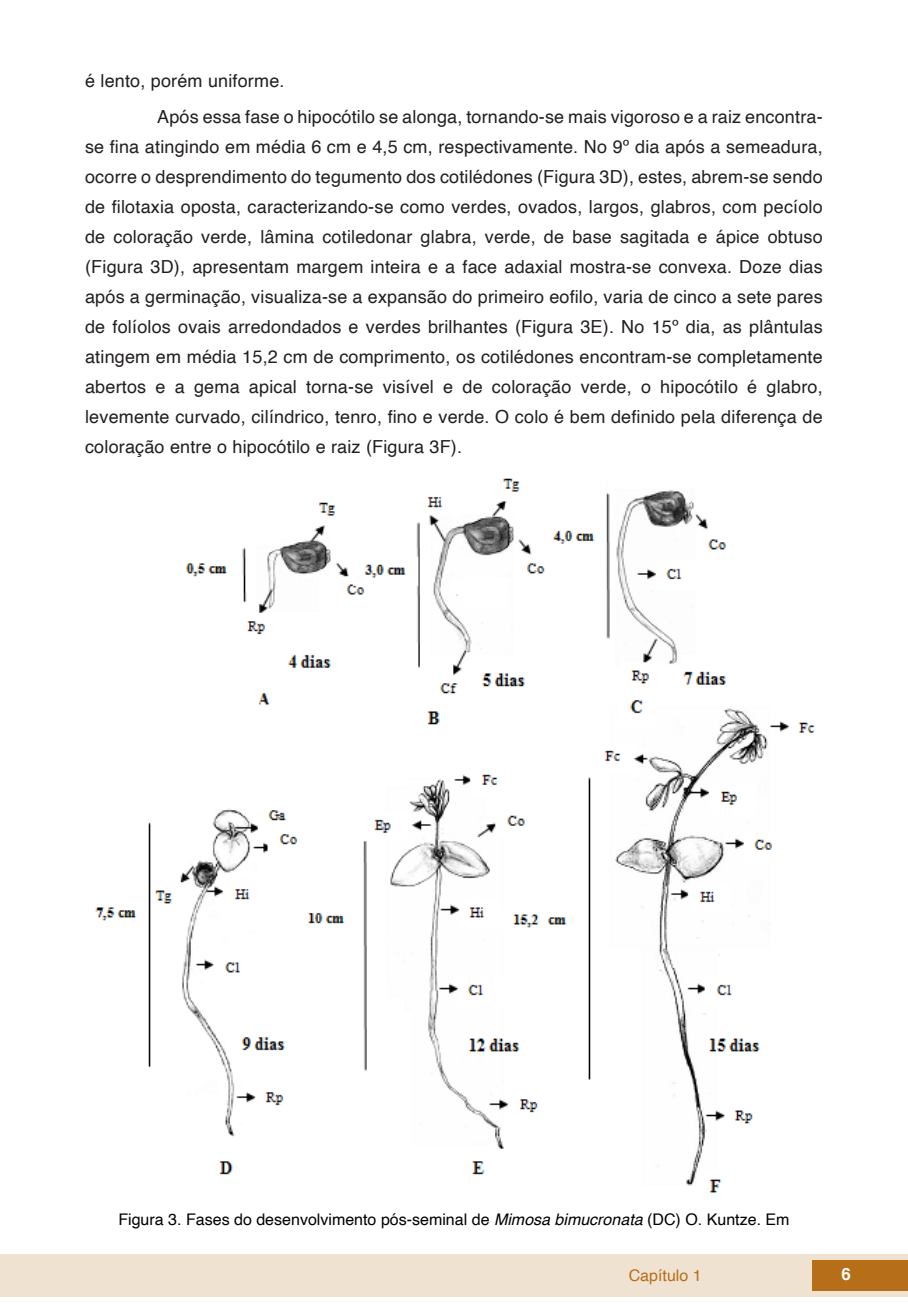
<style>
.page{position:relative;width:908px;height:1304px;background:#fff}
.page>*{position:absolute;margin:0;border:0;box-sizing:border-box;transform-origin:0 0}
.t1{font:18px/30px "Helvetica";letter-spacing:.01em;color:#231f20}
.t2{font:700 16.8px "Helvetica";color:#fff}
.t3{font:16px "Helvetica";color:#000}
.t4{font:16px "Helvetica";color:#b66e19}
.s1{font-style:italic}
</style>
<div class="page">
<div style="left:0;top:1254px;width:906px;height:43px;background:#f0e2d1"></div>
<div style="left:812px;top:1261px;width:95px;height:30px;background:#b66e19"></div>
<img style="left:95px;top:479px;width:721px;height:714px">
<p class="t1" style="left:157px;top:64px;width:666px;line-height:35.6px;text-indent:-72px">é lento, porém uniforme.<br>Após essa fase o hipocótilo se alonga, tornando-se mais vigoroso e a raiz encontra-</p>
<p class="t1" style="left:85px;top:132px;width:738px;text-align:justify">se fina atingindo em média 6 cm e 4,5 cm, respectivamente. No 9º dia após a semeadura, ocorre o desprendimento do tegumento dos cotilédones (Figura 3D), estes, abrem-se sendo de filotaxia oposta, caracterizando-se como verdes, ovados, largos, glabros, com pecíolo de coloração verde, lâmina cotiledonar glabra, verde, de base sagitada e ápice obtuso (Figura 3D), apresentam margem inteira e a face adaxial mostra-se convexa. Doze dias após a germinação, visualiza-se a expansão do primeiro eofilo, varia de cinco a sete pares de folíolos ovais arredondados e verdes brilhantes (Figura 3E). No 15º dia, as plântulas atingem em média 15,2 cm de comprimento, os cotilédones encontram-se completamente abertos e a gema apical torna-se visível e de coloração verde, o hipocótilo é glabro, levemente curvado, cilíndrico, tenro, fino e verde. O colo é bem definido pela diferença de coloração entre o hipocótilo e raiz (Figura 3F).</p>
<p class="t3" style="left:118px;top:1207px;width:672px">Figura 3. Fases do desenvolvimento pós-seminal de <span class="s1">Mimosa bimucronata</span> (DC) O. Kuntze. Em</p>
<p class="t4" style="left:628px;top:1263px;width:74px">Capítulo 1</p>
<p class="t2" style="left:841px;top:1261px;width:11px">6</p>
</div>
